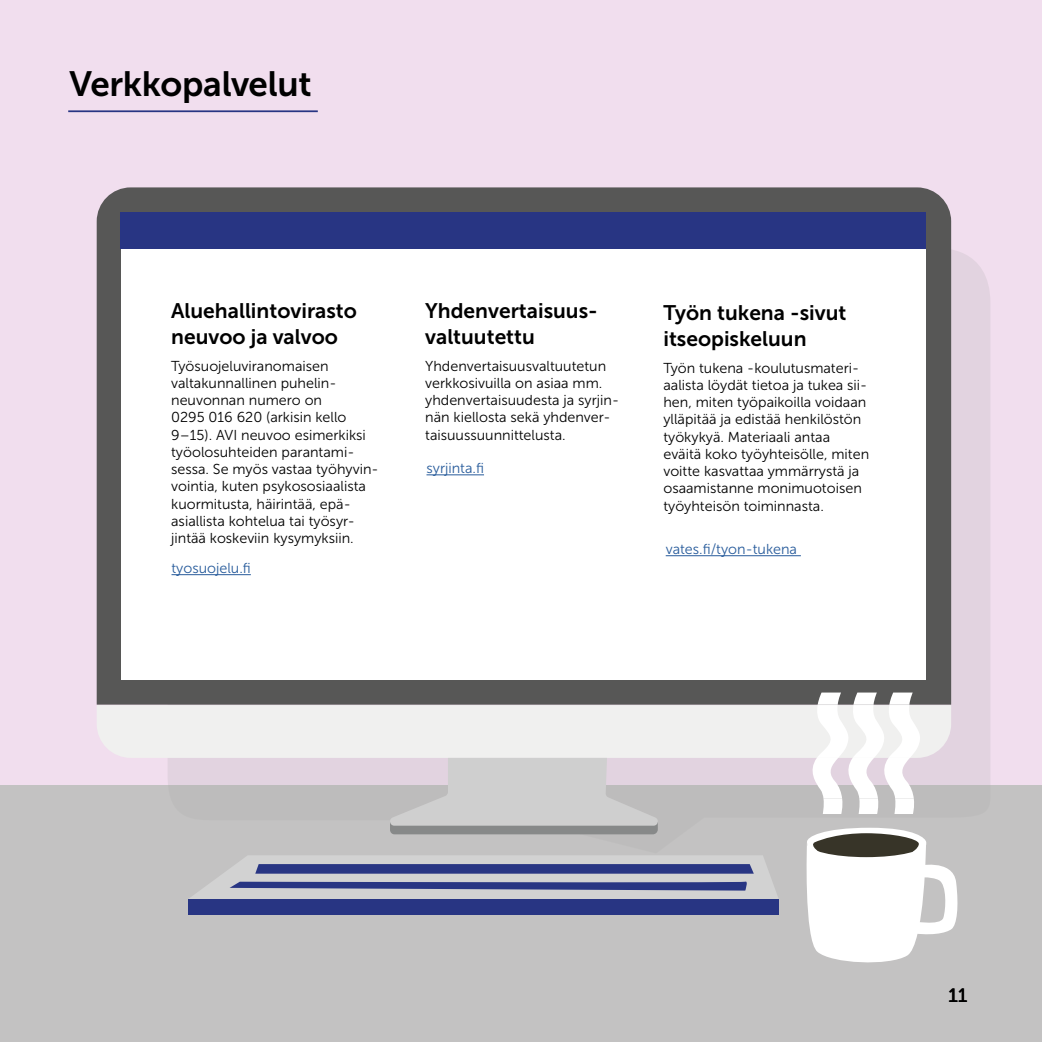
<style>
.page{position:relative;width:1042px;height:1042px;background:#f1deee}
.page>*{position:absolute;margin:0;border:0;box-sizing:border-box;transform-origin:0 0}
.t1{font:35px "Museo Sans 700";letter-spacing:-.01em;color:#000}
.t2{font:21px/25.2px "Museo Sans 700";color:#000}
.t3{font:19.25px "Museo Sans 500";color:#000}
.t4{font:14.35px/17.2px "Museo Sans 300";color:#000}
.t5{font:14.35px "Museo Sans 300";color:#275b9b}
</style>
<div class="page">
<div style="left:0;top:786px;width:1042px;height:256px;background:#c3c2c2"></div>
<svg style="left:168px;top:247px;width:822px;height:588px"></svg>
<div style="left:97px;top:187px;width:854px;height:517px;background:#575756"></div>
<div style="left:122px;top:213px;width:804px;height:466px;background:#fff"></div>
<div style="left:121px;top:212px;width:805px;height:37px;background:#283583"></div>
<hr style="left:68px;top:110px;width:250px;height:2px;background:#283583">
<hr style="left:171px;top:574px;width:80px;height:1px;background:#275b9b">
<hr style="left:426px;top:474px;width:58px;height:1px;background:#275b9b">
<hr style="left:666px;top:555px;width:135px;height:1px;background:#275b9b">
<svg style="left:189px;top:855px;width:589px;height:44px"></svg>
<div style="left:188px;top:899px;width:591px;height:15px;background:#283583"></div>
<div style="left:97px;top:705px;width:854px;height:53px;background:#f0f0ef"></div>
<svg style="left:803px;top:828px;width:156px;height:135px"></svg>
<svg style="left:807px;top:692px;width:116px;height:122px"></svg>
<svg style="left:388px;top:758px;width:271px;height:76px"></svg>
<h2 class="t1" style="left:69px;top:64px;width:244px">Verkkopalvelut</h2>
<p class="t2" style="left:171px;top:298px;width:187px">Aluehallintovirasto neuvoo ja valvoo</p>
<p class="t4" style="left:171px;top:357px;width:209px">Työsuojeluviranomaisen valtakunnallinen puhelin&shy;neuvonnan numero on<br>0295 016 620 (arkisin kello<br>9–15). AVI neuvoo esimerkiksi työolosuhteiden parantami&shy;sessa. Se myös vastaa työhyvin&shy;vointia, kuten psykososiaalista kuormitusta, häirintää, epä&shy;asiallista kohtelua tai työsyr&shy;jintää koskeviin kysymyksiin.</p>
<p class="t5" style="left:171px;top:560px;width:81px">tyosuojelu.f</p>
<p class="t2" style="left:425px;top:298px;width:174px">Yhdenvertaisuus&shy;valtuutettu</p>
<p class="t4" style="left:425px;top:357px;width:195px">Yhdenvertaisuusvaltuutetun verkkosivuilla on asiaa mm. yhdenvertaisuudesta ja syrjin&shy;nän kiellosta sekä yhdenver&shy;taisuussuunnittelusta.</p>
<p class="t5" style="left:426px;top:461px;width:59px">syrjinta.f</p>
<p class="t2" style="left:663px;top:300px;width:185px">Työn tukena -sivut itseopiskeluun</p>
<p class="t4" style="left:663px;top:359px;width:207px">Työn tukena -koulutusmateri&shy;aalista löydät tietoa ja tukea sii&shy;hen, miten työpaikoilla voidaan ylläpitää ja edistää henkilöstön työkykyä. Materiaali antaa eväitä koko työyhteisölle, miten voitte kasvattaa ymmärrystä ja osaamistanne monimuotoisen työyhteisön toiminnasta.</p>
<p class="t5" style="left:666px;top:541px;width:133px">vates.f/tyon-tukena</p>
<h3 class="t3" style="left:948px;top:984px;width:20px">11</h3>
</div>
